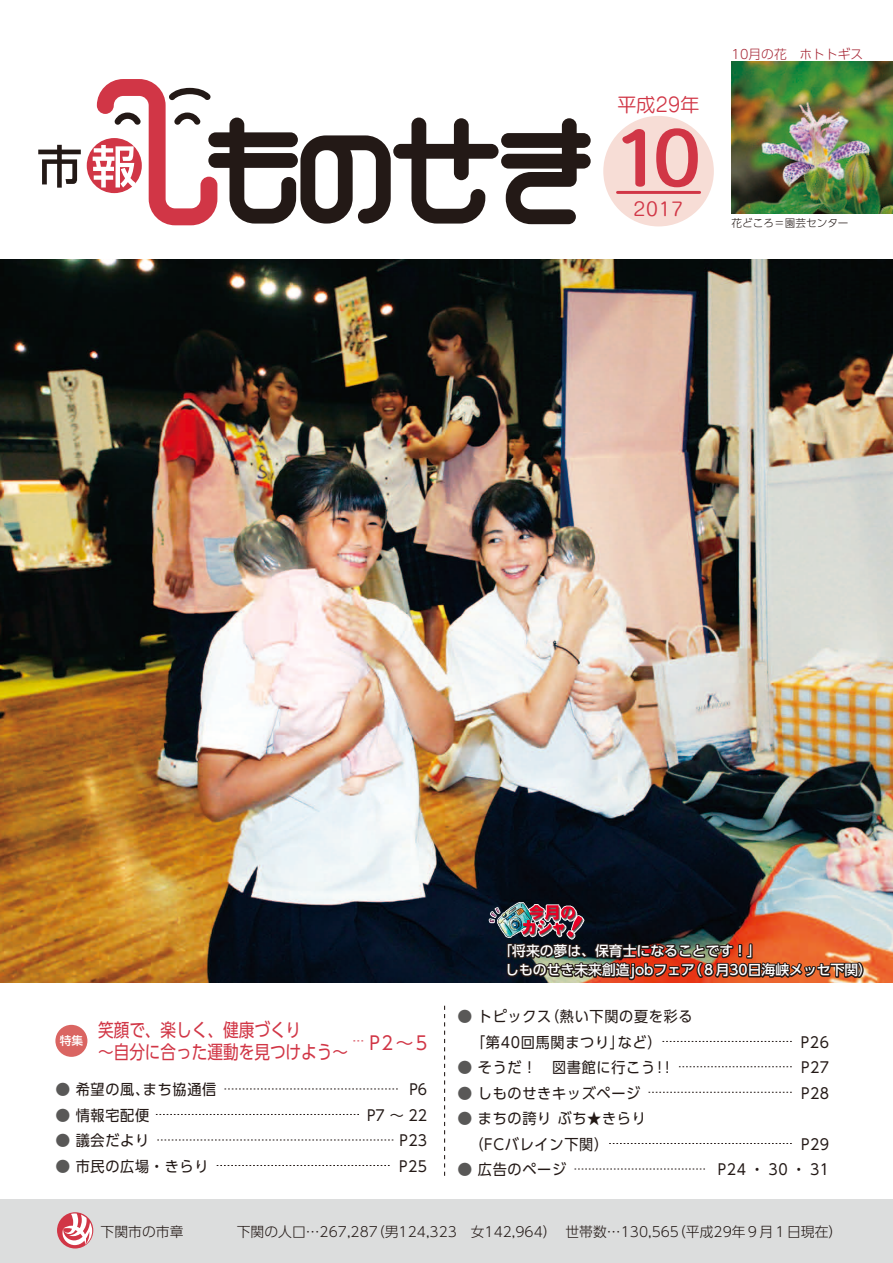
<style>
.page{position:relative;width:893px;height:1263px;background:#fff}
.page>*{position:absolute;margin:0;border:0;box-sizing:border-box;transform-origin:0 0}
.t1{font:71.7px "Seurat Pro DB";color:#d13646;scale:1.3 1}
.t2{font:19.65px "Seurat Pro M";letter-spacing:-.02em;color:#d13646}
.t3{font:18.6px "UD Shin Go Pro";color:#d13646;scale:.84 1}
.t4{font:18.6px "UD Shin Go Pro";color:#d13646;scale:.95 1}
.t5{font:18.6px "Seurat Pro M";color:#d13646;scale:1.2 1}
.t6{font:14.85px "UD Shin Go Pro";letter-spacing:.05em;color:#231916;scale:.95 1}
.t7{font:14.85px "UD Shin Go Pro";letter-spacing:.05em;color:#231916;scale:.89 1}
.t8{font:300 13.8px "UD Shin Go Pro";color:#231916}
.t9{font:500 13.8px/19.2px "UD Shin Go Pro";color:#fff}
.t10{font:300 12.75px "UD Shin Go Pro";color:#a62735}
.t11{font:500 11.7px "UD Shin Go Pro";color:#fff}
.t12{font:300 10.65px "UD Shin Go Pro";color:#231916}
.s1{color:#595857}
</style>
<div class="page">
<img style="left:0;top:259px;width:893px;height:723px">
<img style="left:488px;top:902px;width:103px;height:37px">
<div style="left:87px;top:138px;width:55px;height:55px;background:#d13646;border-radius:50%"></div>
<svg style="left:38px;top:145px;width:43px;height:43px"></svg>
<svg style="left:93px;top:79px;width:498px;height:146px"></svg>
<div style="left:603px;top:116px;width:111px;height:110px;background:#f7ddd6;border-radius:50%"></div>
<hr style="left:617px;top:191px;width:83px;height:3px;background:#d13646">
<div style="left:0;top:1199px;width:893px;height:64px;background:#dcdddd"></div>
<div style="left:57px;top:1212px;width:36px;height:36px;background:#d13646;border-radius:50%"></div>
<svg style="left:63px;top:1213px;width:29px;height:32px"></svg>
<svg style="left:662px;top:1041px;width:130px;height:1px"></svg>
<svg style="left:679px;top:1066px;width:113px;height:1px"></svg>
<svg style="left:648px;top:1092px;width:144px;height:1px"></svg>
<svg style="left:609px;top:1143px;width:183px;height:1px"></svg>
<svg style="left:574px;top:1168px;width:131px;height:1px"></svg>
<svg style="left:224px;top:1088px;width:174px;height:1px"></svg>
<svg style="left:156px;top:1114px;width:203px;height:1px"></svg>
<svg style="left:157px;top:1139px;width:236px;height:1px"></svg>
<svg style="left:217px;top:1165px;width:173px;height:1px"></svg>
<div style="left:55px;top:1025px;width:32px;height:32px;background:#da6562;border-radius:50%"></div>
<svg style="left:444px;top:1006px;width:1px;height:170px"></svg>
<img style="left:731px;top:62px;width:162px;height:152px">
<img style="left:505px;top:938px;width:360px;height:43px">
<h2 class="t2" style="left:617px;top:92px;width:84px">平成29年</h2>
<h1 class="t1" style="left:614px;top:111px;width:68px">10</h1>
<p class="t5" style="left:634px;top:196px;width:42px">2017</p>
<p class="t10" style="left:732px;top:43px;width:133px">10月の花　ホトトギス</p>
<p class="t12" style="left:732px;top:215px;width:118px">花どころ＝園芸センター</p>
<p class="t9" style="left:688px;top:941px;width:186px;text-indent:-190px">「将来の夢は、保育士になることです!「<br>（８月30日海峡メッセ下関(</p>
<p class="t9" style="left:505px;top:960px;width:191px">しものせき未来創造jobフェア</p>
<p class="t11" style="left:60px;top:1031px;width:25px">特集</p>
<p class="t3" style="left:98px;top:1015px;width:243px">笑顔で、楽しく、健康づくり</p>
<p class="t3" style="left:98px;top:1036px;width:299px">～自分に合った運動を見つけよう~</p>
<p class="t4" style="left:369px;top:1028px;width:63px">P2～5</p>
<p class="t6" style="left:458px;top:1004px;width:100px"><span class="s1">●</span> トピックス</p>
<p class="t6" style="left:545px;top:1004px;width:157px">（熱い下関の夏を彩る</p>
<p class="t6" style="left:618px;top:1030px;width:48px">など）</p>
<p class="t7" style="left:458px;top:1030px;width:189px">　 「第40回馬関まつり」</p>
<p class="t6" style="left:458px;top:1055px;width:226px"><span class="s1">●</span> そうだ！　図書館に行こう！！</p>
<p class="t6" style="left:801px;top:1030px;width:31px">P26</p>
<p class="t6" style="left:801px;top:1055px;width:31px">P27</p>
<p class="t6" style="left:55px;top:1077px;width:100px"><span class="s1">●</span> 希望の風、</p>
<p class="t6" style="left:143px;top:1077px;width:79px">まち協通信</p>
<p class="t6" style="left:55px;top:1103px;width:100px"><span class="s1">●</span> 情報宅配便</p>
<p class="t6" style="left:409px;top:1077px;width:20px">6P</p>
<p class="t6" style="left:367px;top:1103px;width:65px">7P ~ 22</p>
<p class="t6" style="left:458px;top:1081px;width:194px"><span class="s1">●</span> しものせきキッズページ</p>
<p class="t6" style="left:458px;top:1106px;width:200px"><span class="s1">●</span> まちの誇りぶち★きらり</p>
<p class="t6" style="left:801px;top:1081px;width:31px">P28</p>
<p class="t6" style="left:55px;top:1128px;width:100px"><span class="s1">●</span> 議会だより</p>
<p class="t6" style="left:400px;top:1128px;width:31px">P23</p>
<p class="t7" style="left:458px;top:1132px;width:171px">　 （FCバレイン下関）</p>
<p class="t6" style="left:801px;top:1132px;width:31px">P29</p>
<p class="t6" style="left:55px;top:1154px;width:163px"><span class="s1">●</span> 市民の広場・きらり</p>
<p class="t6" style="left:399px;top:1154px;width:31px">P25</p>
<p class="t6" style="left:458px;top:1157px;width:116px"><span class="s1">●</span> 広告のページ</p>
<p class="t6" style="left:718px;top:1157px;width:119px">P24・30・31</p>
<p class="t8" style="left:101px;top:1220px;width:84px">下関市の市章</p>
<p class="t8" style="left:371px;top:1220px;width:309px">（男124,323　女142,964）　世帯数…130,565</p>
<p class="t8" style="left:672px;top:1220px;width:172px">（平成29年９月１日現在(</p>
<p class="t8" style="left:237px;top:1220px;width:143px">下関の人口…267,287</p>
</div>
